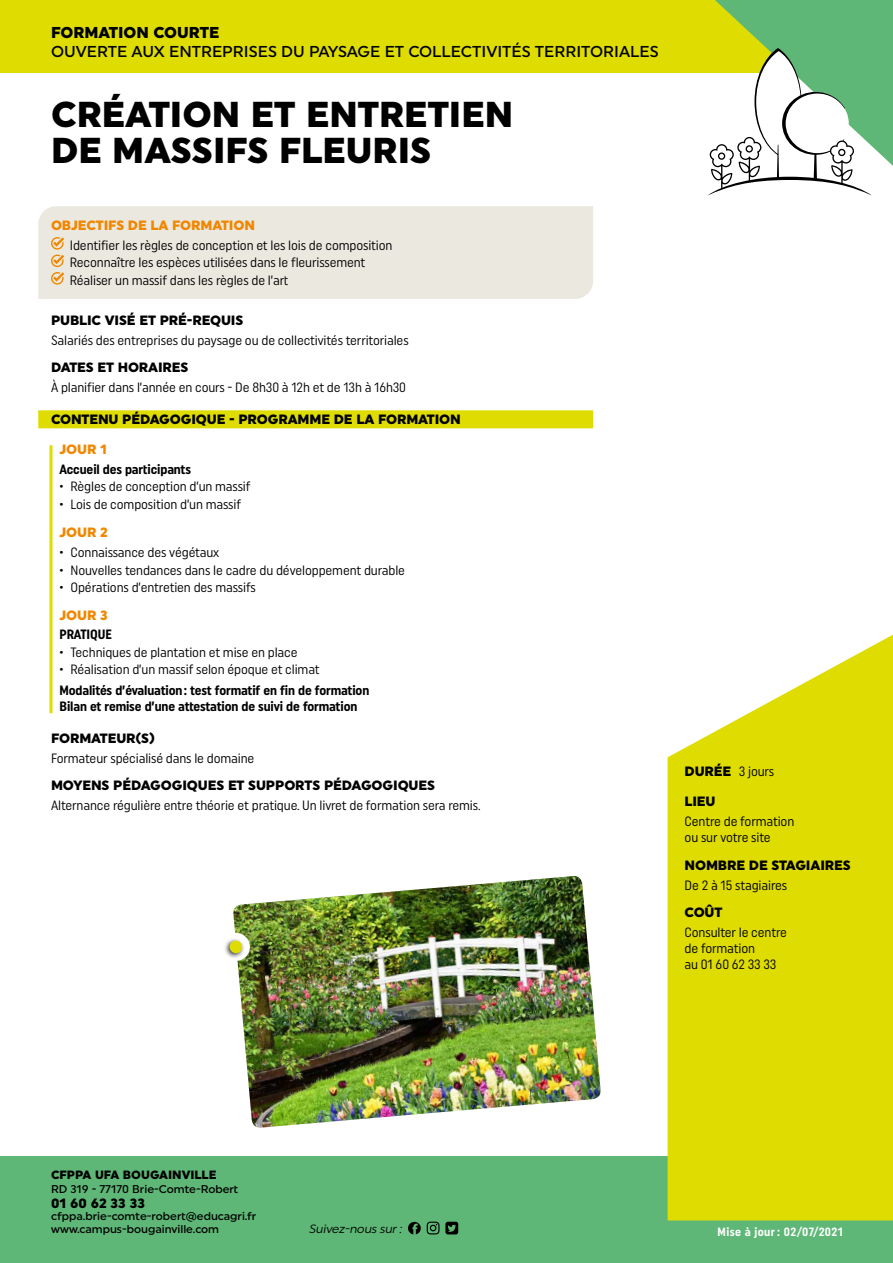
<style>
.page{position:relative;width:893px;height:1263px;background:#fff}
.page>*{position:absolute;margin:0;border:0;box-sizing:border-box;transform-origin:0 0}
.t1{font:900 36px/36px "Uniform";color:#000}
.t2{font:500 15.75px "Uniform";color:#000}
.t3{font:900 15.75px "Uniform";color:#000}
.t4{font:13.5px/16.2px "Uniform Condensed";letter-spacing:-.01em;color:#000}
.t5{font:900 13.5px "Uniform";letter-spacing:-.01em;color:#000}
.t6{font:700 13.5px/16.2px "Uniform Condensed";letter-spacing:-.01em;color:#000}
.t7{font:900 13.5px "Uniform";letter-spacing:-.01em;color:#f18700}
.t8{font:700 12px "Uniform Condensed";letter-spacing:.03em;color:#fff}
.t9{font:900 12px "Uniform";color:#000}
.t10{font:italic 12px "Uniform";color:#000}
.t11{font:500 11.25px/13.5px "Uniform";color:#000}
.s1{font-family:"Uniform";font-weight:900}
</style>
<div class="page">
<div style="left:0;top:1157px;width:893px;height:106px;background:#5eb776"></div>
<svg style="left:668px;top:634px;width:225px;height:586px;background:#e1df1a"></svg>
<div style="left:0;top:0;width:872px;height:72px;background:#dedc00"></div>
<div style="left:38px;top:206px;width:555px;height:93px;background:#ebe9df"></div>
<div style="left:38px;top:410px;width:555px;height:18px;background:#dedc00"></div>
<svg style="left:51px;top:237px;width:13px;height:48px"></svg>
<svg style="left:408px;top:1221px;width:13px;height:13px"></svg>
<svg style="left:427px;top:1221px;width:12px;height:13px"></svg>
<svg style="left:445px;top:1222px;width:13px;height:12px"></svg>
<hr style="left:50px;top:445px;width:3px;height:268px;background:#dedc00">
<svg style="left:692px;top:0;width:201px;height:196px"></svg>
<img style="left:233px;top:876px;width:368px;height:252px">
<div style="left:223px;top:937px;width:22px;height:22px;background:#000;opacity:.75"></div>
<div style="left:230px;top:941px;width:12px;height:12px;background:#dedc00;border-radius:50%"></div>
<p class="t3" style="left:51px;top:23px;width:170px">FORMATION COURTE</p>
<p class="t2" style="left:51px;top:42px;width:609px">OUVERTE AUX ENTREPRISES DU PAYSAGE ET COLLECTIVITÉS TERRITORIALES</p>
<h1 class="t1" style="left:51px;top:96px;width:464px">CRÉATION ET ENTRETIEN<br>DE MASSIFS FLEURIS</h1>
<p class="t7" style="left:51px;top:217px;width:205px">OBJECTIFS DE LA FORMATION</p>
<p class="t4" style="left:70px;top:236px;width:324px;line-height:17.5px">Identifier les règles de conception et les lois de composition<br>Reconnaître les espèces utilisées dans le fleurissement<br>Réaliser un massif dans les règles de l’art</p>
<p class="t5" style="left:51px;top:312px;width:194px">PUBLIC VISÉ ET PRÉ-REQUIS</p>
<p class="t4" style="left:51px;top:332px;width:359px">Salariés des entreprises du paysage ou de collectivités territoriales</p>
<p class="t5" style="left:51px;top:360px;width:139px">DATES ET HORAIRES</p>
<p class="t4" style="left:51px;top:379px;width:357px">À planifier dans l’année en cours - De 8h30 à 12h et de 13h à 16h30</p>
<p class="t5" style="left:51px;top:411px;width:411px">CONTENU PÉDAGOGIQUE - PROGRAMME DE LA FORMATION</p>
<p class="t7" style="left:60px;top:441px;width:49px">JOUR 1</p>
<p class="t6" style="left:60px;top:460px;width:133px">Accueil des participants</p>
<p class="t4" style="left:60px;top:478px;width:193px">• Règles de conception d’un massif</p>
<p class="t4" style="left:60px;top:495px;width:183px">• Lois de composition d’un massif</p>
<p class="t7" style="left:60px;top:525px;width:50px">JOUR 2</p>
<p class="t4" style="left:60px;top:544px;width:161px">• Connaissance des végétaux</p>
<p class="t4" style="left:60px;top:561px;width:347px">• Nouvelles tendances dans le cadre du développement durable</p>
<p class="t4" style="left:60px;top:579px;width:198px">• Opérations d’entretien des massifs</p>
<p class="t7" style="left:60px;top:607px;width:50px">JOUR 3</p>
<p class="t6" style="left:60px;top:626px;width:54px">PRATIQUE</p>
<p class="t4" style="left:60px;top:644px;width:240px">• Techniques de plantation et mise en place</p>
<p class="t4" style="left:60px;top:661px;width:262px">• Réalisation d’un massif selon époque et climat</p>
<p class="t6" style="left:60px;top:682px;width:311px">Modalités d’évaluation: test formatif en fin de formation<br>Bilan et remise d’une attestation de suivi de formation</p>
<p class="t5" style="left:51px;top:730px;width:105px">FORMATEUR(S)</p>
<p class="t4" style="left:51px;top:749px;width:205px">Formateur spécialisé dans le domaine</p>
<p class="t5" style="left:51px;top:777px;width:386px">MOYENS PÉDAGOGIQUES ET SUPPORTS PÉDAGOGIQUES</p>
<p class="t4" style="left:51px;top:797px;width:431px">Alternance régulière entre théorie et pratique. Un livret de formation sera remis.</p>
<p class="t4" style="left:685px;top:763px;width:91px"><span class="s1">DURÉE</span> 3 jours</p>
<p class="t5" style="left:685px;top:793px;width:32px">LIEU</p>
<p class="t4" style="left:685px;top:813px;width:111px">Centre de formation ou sur votre site</p>
<p class="t5" style="left:685px;top:857px;width:168px">NOMBRE DE STAGIAIRES</p>
<p class="t4" style="left:685px;top:876px;width:104px">De 2 à 15 stagiaires</p>
<p class="t5" style="left:685px;top:904px;width:39px">COÛT</p>
<p class="t4" style="left:685px;top:924px;width:104px">Consulter le centre de formation<br>au 01 60 62 33 33</p>
<p class="t9" style="left:51px;top:1168px;width:167px">CFPPA UFA BOUGAINVILLE</p>
<p class="t11" style="left:51px;top:1182px;width:189px">RD 319 - 77170 Brie-Comte-Robert</p>
<p class="t5" style="left:51px;top:1195px;width:96px">01 60 62 33 33</p>
<p class="t11" style="left:51px;top:1209px;width:207px">cfppa.brie-comte-robert@educagri.fr www.campus-bougainville.com</p>
<p class="t10" style="left:309px;top:1221px;width:97px">Suivez-nous sur:</p>
<p class="t8" style="left:718px;top:1224px;width:127px">Mise à jour : 02/07/2021</p>
</div>
